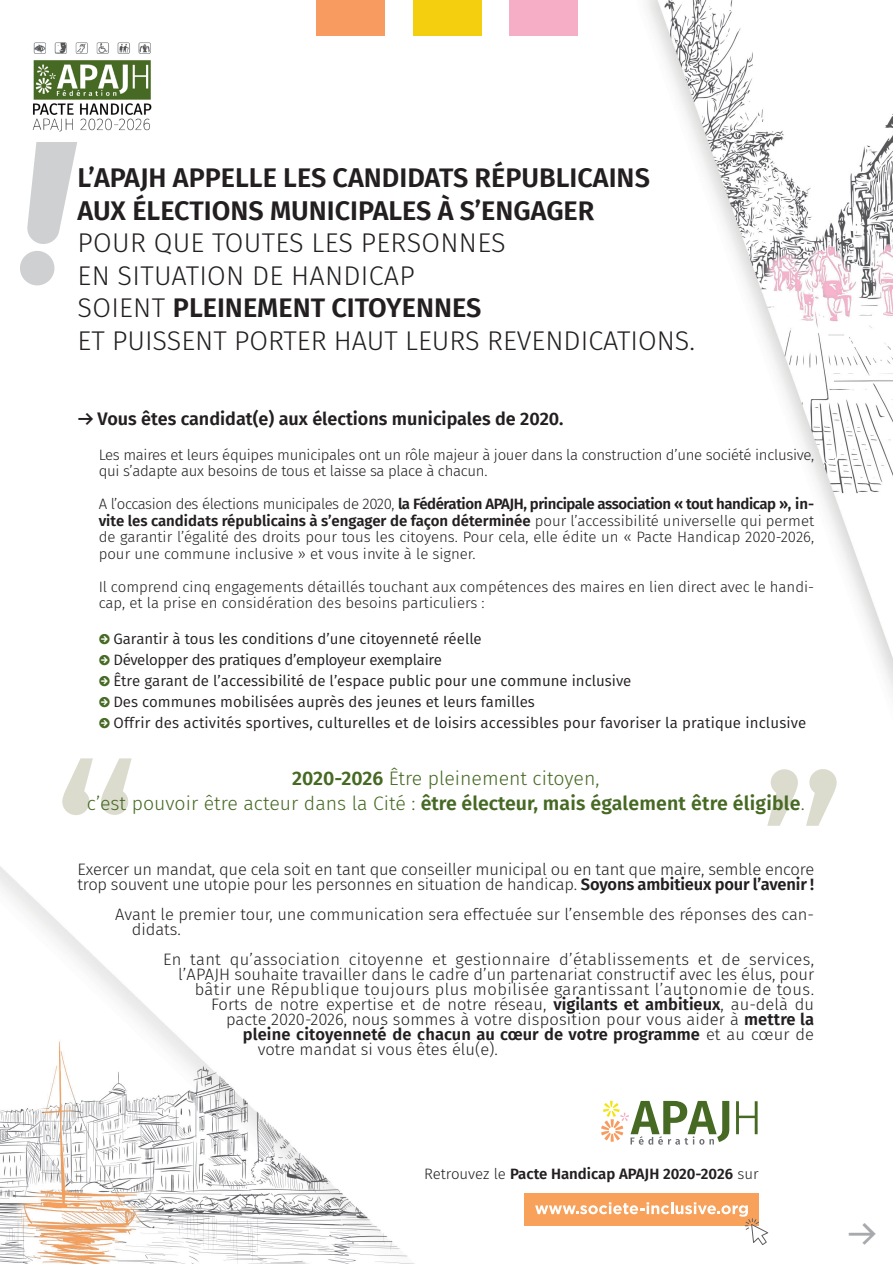
<style>
.page{position:relative;width:893px;height:1264px;background:#fff}
.page>*{position:absolute;margin:0;border:0;box-sizing:border-box;transform-origin:0 0}
.t1{font:45px "Klavika Arrows";color:#a8a9ad}
.t2{font:300 27px/32.4px "Fira Sans";color:#231f20}
.t3{font:600 27px/32.4px "Fira Sans";color:#231f20}
.t4{font:300 19.5px/25.2px "Fira Sans";color:#466923;text-align:center}
.t5{font:600 18px "Fira Sans";color:#231f20}
.t6{font:300 16.5px/15px "Fira Sans";color:#231f20}
.t7{font:300 16.5px "Fira Sans";letter-spacing:.02em;color:#231f20}
.t8{font:300 16.5px "Fira Sans";letter-spacing:.03em;color:#231f20}
.t9{font:600 16.5px "Fira Sans";color:#231f20}
.t10{font:300 15px/16.5px "Fira Sans";letter-spacing:-.01em;color:#231f20}
.t11{font:15px/21px "Fira Sans";color:#231f20}
.t12{font:600 15px "Fira Sans";color:#231f20}
.s1{font-weight:600}
.s2{font-family:"Klavika Arrows";font-weight:700}
.s3{font-family:"Klavika Arrows";font-weight:700;color:#466923}
.s4{font-weight:300}
</style>
<div class="page">
<img style="left:0;top:0;width:893px;height:1263px">
<img style="left:27px;top:142px;width:57px;height:102px">
<img style="left:19px;top:251px;width:37px;height:34px">
<img style="left:27px;top:40px;width:129px;height:102px">
<svg style="left:736px;top:1101px;width:21px;height:33px"></svg>
<svg style="left:601px;top:1100px;width:128px;height:44px"></svg>
<div style="left:525px;top:1192px;width:234px;height:33px;background:#f8a15b"></div>
<svg style="left:535px;top:1202px;width:233px;height:42px"></svg>
<div style="left:316px;top:0;width:69px;height:36px;background:#f89b60"></div>
<div style="left:413px;top:0;width:69px;height:36px;background:#f3cf10"></div>
<div style="left:509px;top:0;width:69px;height:36px;background:#f6aec6"></div>
<img style="left:767px;top:769px;width:69px;height:56px">
<img style="left:62px;top:758px;width:70px;height:57px">
<h2 class="t3" style="left:78px;top:160px;width:574px">L’APAJH APPELLE LES CANDIDATS RÉPUBLICAINS<br>AUX ÉLECTIONS MUNICIPALES À S’ENGAGER</h2>
<h2 class="t2" style="left:78px;top:226px;width:619px">POUR QUE TOUTES LES PERSONNES<br>EN SITUATION DE HANDICAP<br>SOIENT <span class="s1">PLEINEMENT CITOYENNES<br></span>ET PUISSENT PORTER HAUT LEURS REVENDICATIONS.</h2>
<p class="t5" style="left:77px;top:404px;width:488px"><span class="s2">B</span> Vous êtes candidat(e) aux élections municipales de 2020.</p>
<p class="t10" style="left:99px;top:446px;width:717px">Les maires et leurs équipes municipales ont un rôle majeur à jouer dans la construction d’une société inclusive, qui s’adapte aux besoins de tous et laisse sa place à chacun.</p>
<p class="t10" style="left:99px;top:495px;width:717px;text-align:justify">A l’occasion des élections municipales de 2020, <span class="s1">la Fédération APAJH, principale association « tout handicap », in&shy;vite les candidats républicains à s’engager de façon déterminée</span> pour l’accessibilité universelle qui permet de garantir l’égalité des droits pour tous les citoyens. Pour cela, elle édite un « Pacte Handicap 2020-2026, pour une commune inclusive » et vous invite à le signer.</p>
<p class="t10" style="left:99px;top:578px;width:717px">Il comprend cinq engagements détaillés touchant aux compétences des maires en lien direct avec le handi&shy;cap, et la prise en considération des besoins particuliers :</p>
<p class="t11" style="left:99px;top:628px;width:709px"><span class="s3">R</span> Garantir à tous les conditions d’une citoyenneté réelle<br><span class="s3">R</span> Développer des pratiques d’employeur exemplaire<br><span class="s3">R</span> Être garant de l’accessibilité de l’espace public pour une commune inclusive<br><span class="s3">R</span> Des communes mobilisées auprès des jeunes et leurs familles<br><span class="s3">R</span> Offrir des activités sportives, culturelles et de loisirs accessibles pour favoriser la pratique inclusive</p>
<h3 class="t4" style="left:87px;top:765px;width:719px"><span class="s1">2020-2026</span> Être pleinement citoyen,<br>c’est pouvoir être acteur dans la Cité : <span class="s1">être électeur, mais également être éligible</span>.</h3>
<p class="t6" style="left:77px;top:861px;width:738px">Exercer un mandat, que cela soit en tant que conseiller municipal ou en tant que maire, semble encore trop souvent une utopie pour les personnes en situation de handicap. <span class="s1">Soyons ambitieux pour l’avenir !</span></p>
<p class="t6" style="left:132px;top:906px;width:684px;text-indent:-16px">Avant le premier tour, une communication sera effectuée sur l’ensemble des réponses des can&shy;didats.</p>
<p class="t7" style="left:163px;top:947px;width:652px">En tant qu’association citoyenne et gestionnaire d’établissements et de services,</p>
<p class="t6" style="left:178px;top:966px;width:637px">l’APAJH souhaite travailler dans le cadre d’un partenariat constructif avec les élus, pour</p>
<p class="t8" style="left:195px;top:977px;width:621px">bâtir une République toujours plus mobilisée garantissant l’autonomie de tous.</p>
<p class="t6" style="left:211px;top:996px;width:604px">Forts de notre expertise et de notre réseau, <span class="s1">vigilants et ambitieux</span>, au-delà du</p>
<p class="t6" style="left:226px;top:1011px;width:589px">pacte 2020-2026, nous sommes à votre disposition pour vous aider à <span class="s1">mettre la</span></p>
<p class="t9" style="left:243px;top:1020px;width:573px">pleine citoyenneté de chacun au cœur de votre programme <span class="s4">et au cœur de</span></p>
<p class="t6" style="left:258px;top:1041px;width:242px">votre mandat si vous êtes élu(e).</p>
<p class="t12" style="left:424px;top:1161px;width:336px"><span class="s4">Retrouvez le</span> Pacte Handicap APAJH 2020-2026 <span class="s4">sur</span></p>
<h1 class="t1" style="left:846px;top:1217px;width:34px">b</h1>
</div>
